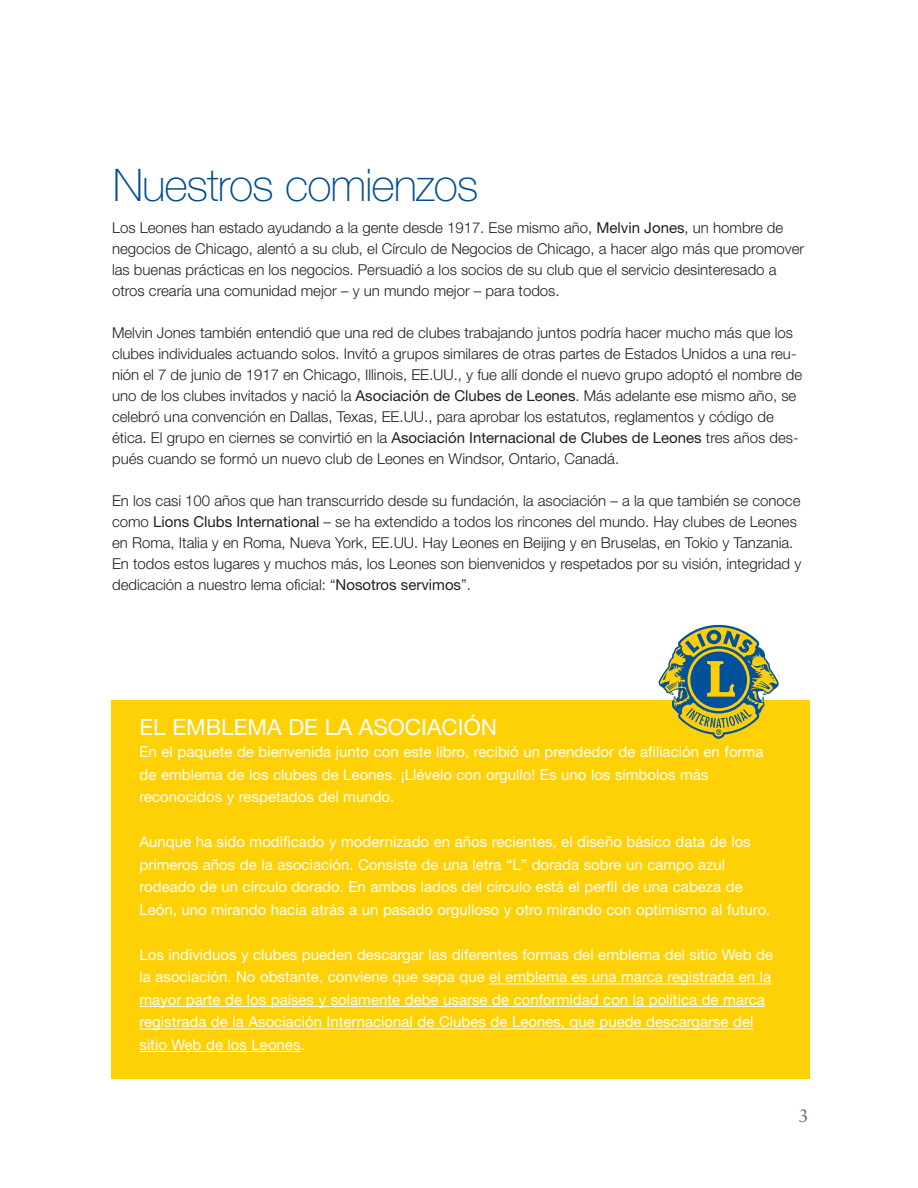
<style>
.page{position:relative;width:918px;height:1188px;background:#fff}
.page>*{position:absolute;margin:0;border:0;box-sizing:border-box;transform-origin:0 0}
.t1{font:100 45px "Helvetica Neue";letter-spacing:-.025em;color:#014d95}
.t2{font:22.5px "Helvetica Neue";color:#fff}
.t3{font:18px "Sabon";color:#6d605d}
.t4{font:300 15px/21px "Helvetica Neue";color:#231f20}
.t5{font:15px/22.5px "Helvetica Neue";color:#fff}
.s1{font-weight:400}
</style>
<div class="page">
<div style="left:111px;top:700px;width:699px;height:378px;background:#fed006"></div>
<hr style="left:489px;top:984px;width:282px;height:1px;background:#fff">
<hr style="left:140px;top:1006px;width:625px;height:1px;background:#fff">
<hr style="left:140px;top:1029px;width:613px;height:1px;background:#fff">
<hr style="left:140px;top:1051px;width:161px;height:1px;background:#fff">
<svg style="left:659px;top:625px;width:120px;height:114px"></svg>
<h1 class="t1" style="left:113px;top:169px;width:367px">Nuestros comienzos</h1>
<p class="t4" style="left:112px;top:218px;width:694px">Los Leones han estado ayudando a la gente desde 1917. Ese mismo año, <span class="s1">Melvin Jones</span>, un hombre de negocios de Chicago, alentó a su club, el Círculo de Negocios de Chicago, a hacer algo más que promover las buenas prácticas en los negocios. Persuadió a los socios de su club que el servicio desinteresado a otros crearía una comunidad mejor – y un mundo mejor – para todos.</p>
<p class="t4" style="left:112px;top:323px;width:692px">Melvin Jones también entendió que una red de clubes trabajando juntos podría hacer mucho más que los clubes individuales actuando solos. Invitó a grupos similares de otras partes de Estados Unidos a una reu&shy;nión el 7 de junio de 1917 en Chicago, Illinois, EE.UU., y fue allí donde el nuevo grupo adoptó el nombre de uno de los clubes invitados y nació la <span class="s1">Asociación de Clubes de Leones</span>. Más adelante ese mismo año, se celebró una convención en Dallas, Texas, EE.UU., para aprobar los estatutos, reglamentos y código de ética. El grupo en ciernes se convirtió en la <span class="s1">Asociación Internacional de Clubes de Leones</span> tres años des&shy;pués cuando se formó un nuevo club de Leones en Windsor, Ontario, Canadá.</p>
<p class="t4" style="left:112px;top:491px;width:691px">En los casi 100 años que han transcurrido desde su fundación, la asociación – a la que también se conoce como <span class="s1">Lions Clubs International</span> – se ha extendido a todos los rincones del mundo. Hay clubes de Leones en Roma, Italia y en Roma, Nueva York, EE.UU. Hay Leones en Beijing y en Bruselas, en Tokio y Tanzania.<br>En todos estos lugares y muchos más, los Leones son bienvenidos y respetados por su visión, integridad y dedicación a nuestro lema oficial: “<span class="s1">Nosotros servimos</span>”.</p>
<h2 class="t2" style="left:140px;top:719px;width:359px">EL EMBLEMA DE LA ASOCIACIÓN</h2>
<p class="t5" style="left:140px;top:742px;width:625px">En el paquete de bienvenida junto con este libro, recibió un prendedor de afiliación en forma de emblema de los clubes de Leones. ¡Llévelo con orgullo! Es uno los símbolos más reconocidos y respetados del mundo.</p>
<p class="t5" style="left:139px;top:832px;width:632px">Aunque ha sido modificado y modernizado en años recientes, el diseño básico data de los primeros años de la asociación. Consiste de una letra “L” dorada sobre un campo azul rodeado de un círculo dorado. En ambos lados del círculo está el perfil de una cabeza de León, uno mirando hacia atrás a un pasado orgulloso y otro mirando con optimismo al futuro.</p>
<p class="t5" style="left:140px;top:945px;width:635px">Los individuos y clubes pueden descargar las diferentes formas del emblema del sitio Web de la asociación. No obstante, conviene que sepa que el emblema es una marca registrada en la mayor parte de los países y solamente debe usarse de conformidad con la política de marca registrada de la Asociación Internacional de Clubes de Leones, que puede descargarse del sitio Web de los Leones.</p>
<p class="t3" style="left:799px;top:1108px;width:12px">3</p>
</div>
